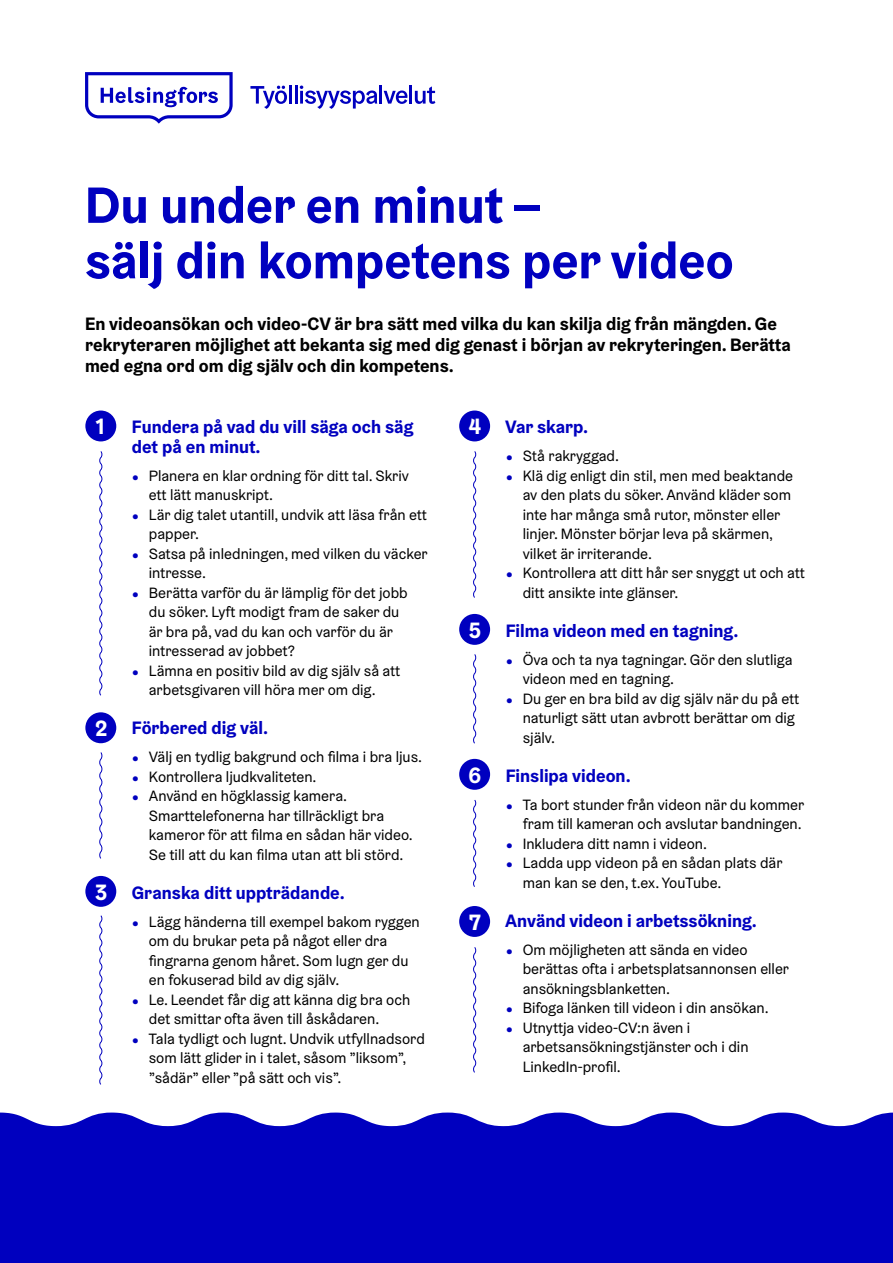
<style>
.page{position:relative;width:893px;height:1263px;background:#fff}
.page>*{position:absolute;margin:0;border:0;box-sizing:border-box;transform-origin:0 0}
.Otsikko_34_pt_bussi{font:700 51px/55.5px "Helsinki Grotesk";color:#0000bf}
.Otsikko_34_pt_bussi-2{font:700 22.2px "Helsinki Grotesk";color:#fff}
.Väliotsikko_12_pt{font:700 18px/21px "Helsinki Grotesk";color:#000}
.Leipis_11_pt_ei_tavu{font:700 18px/19.5px "Helsinki Grotesk";color:#0000bf}
.Leipis_bullet_11_pt{font:15px/19.5px "Helsinki Grotesk";color:#000}
.s1{font-weight:700;font-size:21px;color:#0000bf}
</style>
<div class="page">
<div style="left:0;top:1112px;width:893px;height:151px;background:#0000bf"></div>
<svg style="left:250px;top:86px;width:37px;height:23px"></svg>
<hr style="left:289px;top:85px;width:3px;height:19px;background:#0000bf">
<svg style="left:295px;top:85px;width:112px;height:24px"></svg>
<hr style="left:409px;top:85px;width:3px;height:19px;background:#0000bf">
<svg style="left:415px;top:86px;width:20px;height:18px"></svg>
<svg style="left:85px;top:72px;width:148px;height:52px"></svg>
<div style="left:85px;top:410px;width:31px;height:31px;background:#0000bf;border-radius:50%"></div>
<div style="left:85px;top:712px;width:31px;height:31px;background:#0000bf;border-radius:50%"></div>
<div style="left:85px;top:876px;width:31px;height:31px;background:#0000bf;border-radius:50%"></div>
<div style="left:459px;top:410px;width:31px;height:31px;background:#0000bf;border-radius:50%"></div>
<div style="left:459px;top:614px;width:31px;height:31px;background:#0000bf;border-radius:50%"></div>
<div style="left:459px;top:759px;width:31px;height:31px;background:#0000bf;border-radius:50%"></div>
<div style="left:459px;top:906px;width:31px;height:31px;background:#0000bf;border-radius:50%"></div>
<svg style="left:99px;top:451px;width:4px;height:245px"></svg>
<svg style="left:473px;top:451px;width:4px;height:147px"></svg>
<svg style="left:473px;top:654px;width:4px;height:90px"></svg>
<svg style="left:473px;top:800px;width:4px;height:87px"></svg>
<svg style="left:473px;top:947px;width:4px;height:126px"></svg>
<svg style="left:99px;top:752px;width:4px;height:107px"></svg>
<svg style="left:99px;top:915px;width:4px;height:170px"></svg>
<h1 class="Otsikko_34_pt_bussi" style="left:85px;top:177px;width:650px">Du under en minut –<br>sälj din kompetens per video</h1>
<h2 class="Väliotsikko_12_pt" style="left:85px;top:313px;width:707px">En videoansökan och video-CV är bra sätt med vilka du kan skilja dig från mängden. Ge rekryteraren möjlighet att bekanta sig med dig genast i början av rekryteringen. Berätta med egna ord om dig själv och din kompetens.</h2>
<h1 class="Otsikko_34_pt_bussi-2" style="left:96px;top:412px;width:10px">1</h1>
<h1 class="Otsikko_34_pt_bussi-2" style="left:95px;top:714px;width:14px">2</h1>
<h1 class="Otsikko_34_pt_bussi-2" style="left:95px;top:878px;width:14px">3</h1>
<p class="Leipis_11_pt_ei_tavu" style="left:132px;top:417px;width:283px">Fundera på vad du vill säga och säg det på en minut.</p>
<p class="Leipis_bullet_11_pt" style="left:149px;top:465px;width:262px;text-indent:-17px"><span class="s1">•</span> Planera en klar ordning för ditt tal. Skriv ett lätt manuskript.</p>
<p class="Leipis_bullet_11_pt" style="left:149px;top:504px;width:280px;text-indent:-17px"><span class="s1">•</span> Lär dig talet utantill, undvik att läsa från ett papper.</p>
<p class="Leipis_bullet_11_pt" style="left:149px;top:543px;width:280px;text-indent:-17px"><span class="s1">•</span> Satsa på inledningen, med vilken du väcker intresse.</p>
<p class="Leipis_bullet_11_pt" style="left:149px;top:582px;width:260px;text-indent:-17px"><span class="s1">•</span> Berätta varför du är lämplig för det jobb du söker. Lyft modigt fram de saker du är bra på, vad du kan och varför du är intresserad av jobbet?</p>
<p class="Leipis_bullet_11_pt" style="left:132px;top:660px;width:270px;text-align:center"><span class="s1">•</span> Lämna en positiv bild av dig själv så att arbetsgivaren vill höra mer om dig.</p>
<p class="Leipis_11_pt_ei_tavu" style="left:132px;top:718px;width:138px">Förbered dig väl.</p>
<p class="Leipis_bullet_11_pt" style="left:132px;top:747px;width:292px"><span class="s1">•</span> Välj en tydlig bakgrund och filma i bra ljus.</p>
<p class="Leipis_bullet_11_pt" style="left:132px;top:766px;width:186px"><span class="s1">•</span> Kontrollera ljudkvaliteten.</p>
<p class="Leipis_bullet_11_pt" style="left:149px;top:786px;width:266px;text-indent:-17px"><span class="s1">•</span> Använd en högklassig kamera.<br>Smarttelefonerna har tillräckligt bra kameror för att filma en sådan här video.<br>Se till att du kan filma utan att bli störd.</p>
<p class="Leipis_11_pt_ei_tavu" style="left:132px;top:882px;width:214px">Granska ditt uppträdande.</p>
<p class="Leipis_bullet_11_pt" style="left:149px;top:911px;width:272px;text-indent:-17px"><span class="s1">•</span> Lägg händerna till exempel bakom ryggen om du brukar peta på något eller dra fingrarna genom håret. Som lugn ger du en fokuserad bild av dig själv.</p>
<p class="Leipis_bullet_11_pt" style="left:149px;top:989px;width:263px;text-indent:-17px"><span class="s1">•</span> Le. Leendet får dig att känna dig bra och det smittar ofta även till åskådaren.</p>
<p class="Leipis_bullet_11_pt" style="left:149px;top:1028px;width:278px;text-indent:-17px"><span class="s1">•</span> Tala tydligt och lugnt. Undvik utfyllnadsord som lätt glider in i talet, såsom ”liksom”, ”sådär” eller ”på sätt och vis”.</p>
<h1 class="Otsikko_34_pt_bussi-2" style="left:468px;top:412px;width:14px">4</h1>
<h1 class="Otsikko_34_pt_bussi-2" style="left:469px;top:616px;width:14px">5</h1>
<h1 class="Otsikko_34_pt_bussi-2" style="left:468px;top:761px;width:14px">6</h1>
<h1 class="Otsikko_34_pt_bussi-2" style="left:469px;top:908px;width:13px">7</h1>
<p class="Leipis_11_pt_ei_tavu" style="left:505px;top:417px;width:85px">Var skarp.</p>
<p class="Leipis_bullet_11_pt" style="left:506px;top:446px;width:115px"><span class="s1">•</span> Stå rakryggad.</p>
<p class="Leipis_bullet_11_pt" style="left:523px;top:465px;width:272px;text-indent:-17px"><span class="s1">•</span> Klä dig enligt din stil, men med beaktande av den plats du söker. Använd kläder som inte har många små rutor, mönster eller linjer. Mönster börjar leva på skärmen, vilket är irriterande.</p>
<p class="Leipis_bullet_11_pt" style="left:523px;top:563px;width:284px;text-indent:-17px"><span class="s1">•</span> Kontrollera att ditt hår ser snyggt ut och att ditt ansikte inte glänser.</p>
<p class="Leipis_11_pt_ei_tavu" style="left:506px;top:620px;width:234px">Filma videon med en tagning.</p>
<p class="Leipis_bullet_11_pt" style="left:523px;top:649px;width:271px;text-indent:-17px"><span class="s1">•</span> Öva och ta nya tagningar. Gör den slutliga videon med en tagning.</p>
<p class="Leipis_bullet_11_pt" style="left:523px;top:688px;width:278px;text-indent:-17px"><span class="s1">•</span> Du ger en bra bild av dig själv när du på ett naturligt sätt utan avbrott berättar om dig själv.</p>
<p class="Leipis_11_pt_ei_tavu" style="left:506px;top:765px;width:127px">Finslipa videon.</p>
<p class="Leipis_bullet_11_pt" style="left:506px;top:794px;width:300px;text-align:right"><span class="s1">•</span> Ta bort stunder från videon när du kommer fram till kameran och avslutar bandningen.</p>
<p class="Leipis_bullet_11_pt" style="left:506px;top:833px;width:203px"><span class="s1">•</span> Inkludera ditt namn i videon.</p>
<p class="Leipis_bullet_11_pt" style="left:523px;top:853px;width:261px;text-indent:-17px"><span class="s1">•</span> Ladda upp videon på en sådan plats där man kan se den, t.ex. YouTube.</p>
<p class="Leipis_11_pt_ei_tavu" style="left:505px;top:910px;width:253px">Använd videon i arbetssökning.</p>
<p class="Leipis_bullet_11_pt" style="left:523px;top:939px;width:268px;text-indent:-17px"><span class="s1">•</span> Om möjligheten att sända en video berättas ofta i arbetsplatsannonsen eller ansökningsblanketten.</p>
<p class="Leipis_bullet_11_pt" style="left:506px;top:998px;width:265px"><span class="s1">•</span> Bifoga länken till videon i din ansökan.</p>
<p class="Leipis_bullet_11_pt" style="left:523px;top:1017px;width:227px;text-indent:-17px"><span class="s1">•</span> Utnyttja video-CV:n även i arbetsansökningstjänster och i din<br>LinkedIn-profil.</p>
</div>
